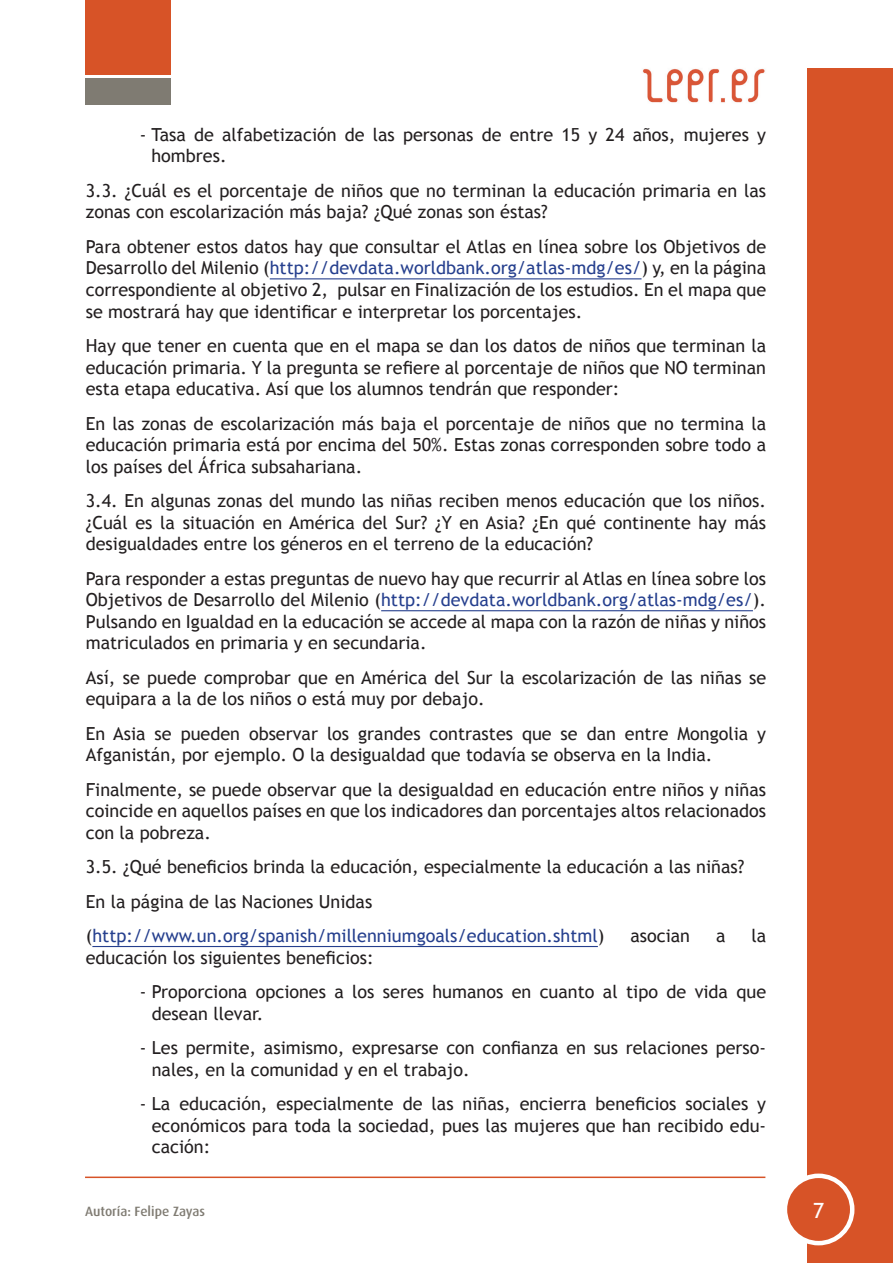
<style>
.page{position:relative;width:893px;height:1263px;background:#fff}
.page>*{position:absolute;margin:0;border:0;box-sizing:border-box;transform-origin:0 0}
.t1{font:21px "Trebuchet MS";color:#fff}
.t2{font:18px/21.6px "Trebuchet MS";color:#231f20}
.t3{font:500 13.5px "Dax";color:#7f7b72}
.s1{color:#253f8e}
</style>
<div class="page">
<div style="left:85px;top:0;width:85px;height:74px;background:#d75327"></div>
<div style="left:85px;top:78px;width:85px;height:27px;background:#7f7b72"></div>
<hr style="left:85px;top:1176px;width:680px;height:2px;background:#d75327">
<div style="left:808px;top:68px;width:85px;height:1195px;background:#d75327"></div>
<div style="left:785px;top:1176px;width:67px;height:67px;background:#d75327;border-radius:50%"></div>
<div style="left:783px;top:1173px;width:71px;height:72px;border:4px solid #fff;border-radius:50%"></div>
<img style="left:642px;top:68px;width:123px;height:35px">
<hr style="left:270px;top:278px;width:371px;height:1px;background:#253f8e">
<hr style="left:381px;top:610px;width:372px;height:1px;background:#253f8e">
<hr style="left:92px;top:946px;width:506px;height:1px;background:#253f8e">
<p class="t2" style="left:151px;top:124px;width:616px;text-indent:-12px">- Tasa de alfabetización de las personas de entre 15 y 24 años, mujeres y hombres.</p>
<p class="t2" style="left:86px;top:180px;width:682px">3.3. ¿Cuál es el porcentaje de niños que no terminan la educación primaria en las zonas con escolarización más baja? ¿Qué zonas son éstas?</p>
<p class="t2" style="left:86px;top:236px;width:682px;text-align:justify">Para obtener estos datos hay que consultar el Atlas en línea sobre los Objetivos de Desarrollo del Milenio (<span class="s1">http://devdata.worldbank.org/atlas-mdg/es/</span>) y, en la página correspondiente al objetivo 2, pulsar en Finalización de los estudios. En el mapa que se mostrará hay que identificar e interpretar los porcentajes.</p>
<p class="t2" style="left:86px;top:335px;width:682px;text-align:justify">Hay que tener en cuenta que en el mapa se dan los datos de niños que terminan la educación primaria. Y la pregunta se refiere al porcentaje de niños que NO terminan esta etapa educativa. Así que los alumnos tendrán que responder:</p>
<p class="t2" style="left:86px;top:413px;width:682px;text-align:justify">En las zonas de escolarización más baja el porcentaje de niños que no termina la educación primaria está por encima del 50%. Estas zonas corresponden sobre todo a los países del África subsahariana.</p>
<p class="t2" style="left:86px;top:490px;width:682px;text-align:justify">3.4. En algunas zonas del mundo las niñas reciben menos educación que los niños. ¿Cuál es la situación en América del Sur? ¿Y en Asia? ¿En qué continente hay más desigualdades entre los géneros en el terreno de la educación?</p>
<p class="t2" style="left:86px;top:568px;width:682px;text-align:justify">Para responder a estas preguntas de nuevo hay que recurrir al Atlas en línea sobre los Objetivos de Desarrollo del Milenio (<span class="s1">http://devdata.worldbank.org/atlas-mdg/es/</span>).<br>Pulsando en Igualdad en la educación se accede al mapa con la razón de niñas y niños matriculados en primaria y en secundaria.</p>
<p class="t2" style="left:86px;top:667px;width:682px">Así, se puede comprobar que en América del Sur la escolarización de las niñas se equipara a la de los niños o está muy por debajo.</p>
<p class="t2" style="left:86px;top:723px;width:682px">En Asia se pueden observar los grandes contrastes que se dan entre Mongolia y<br>Afganistán, por ejemplo. O la desigualdad que todavía se observa en la India.</p>
<p class="t2" style="left:86px;top:779px;width:682px;text-align:justify">Finalmente, se puede observar que la desigualdad en educación entre niños y niñas coincide en aquellos países en que los indicadores dan porcentajes altos relacionados con la pobreza.</p>
<p class="t2" style="left:86px;top:850px;width:660px;line-height:34.3px">3.5. ¿Qué beneficios brinda la educación, especialmente la educación a las niñas?<br>En la página de las Naciones Unidas (<span class="s1">http://www.un.org/spanish/millenniumgoals/education.shtml</span>)</p>
<p class="t2" style="left:630px;top:925px;width:61px">asocian</p>
<p class="t2" style="left:716px;top:925px;width:11px">a</p>
<p class="t2" style="left:751px;top:925px;width:16px">la</p>
<p class="t2" style="left:86px;top:947px;width:289px">educación los siguientes beneficios:</p>
<p class="t2" style="left:152px;top:981px;width:616px;text-indent:-12px">- Proporciona opciones a los seres humanos en cuanto al tipo de vida que desean llevar.</p>
<p class="t2" style="left:152px;top:1037px;width:616px;text-indent:-12px">- Les permite, asimismo, expresarse con confianza en sus relaciones perso&shy;nales, en la comunidad y en el trabajo.</p>
<p class="t2" style="left:152px;top:1093px;width:616px;text-align:justify;text-indent:-12px">- La educación, especialmente de las niñas, encierra beneficios sociales y económicos para toda la sociedad, pues las mujeres que han recibido edu&shy;cación:</p>
<p class="t3" style="left:85px;top:1204px;width:122px">Autoría: Felipe Zayas</p>
<p class="t1" style="left:813px;top:1198px;width:13px">7</p>
</div>
